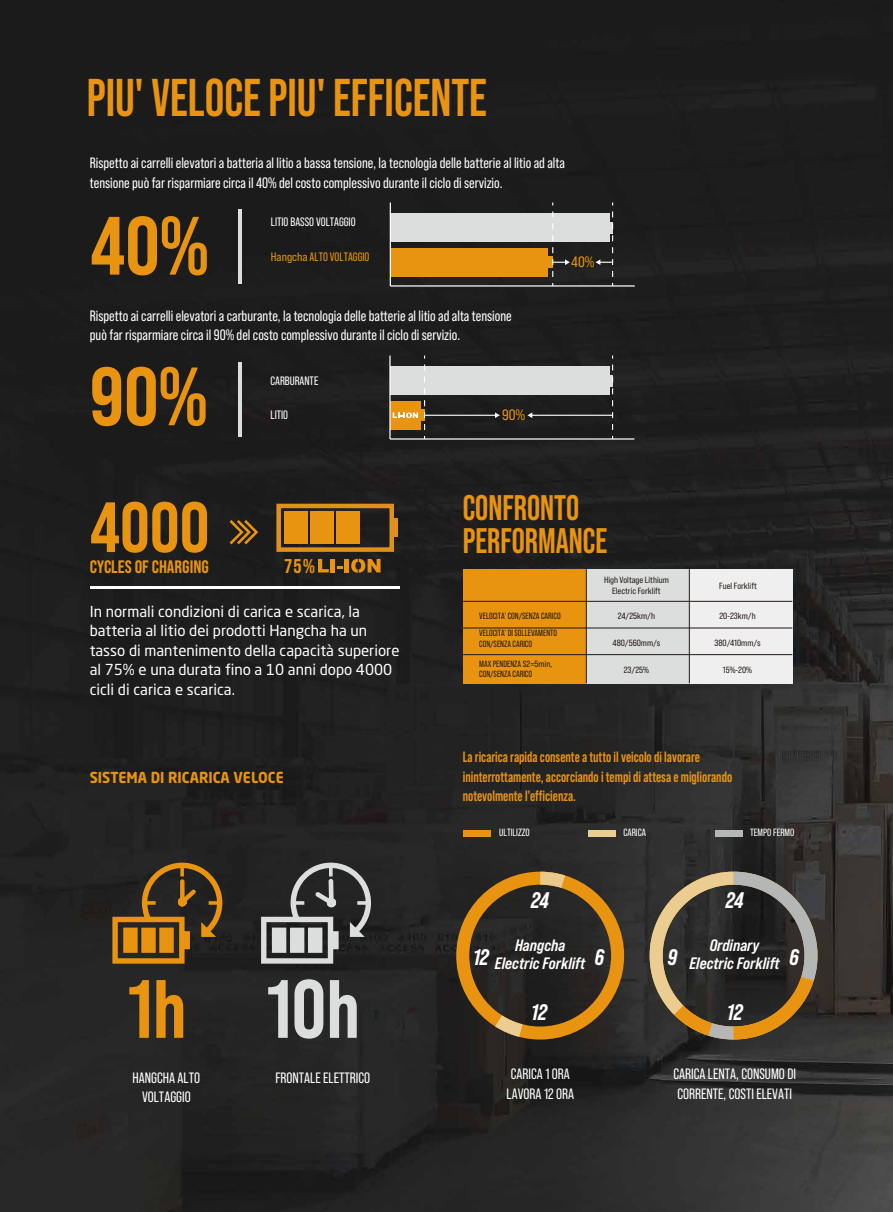
<style>
.page{position:relative;width:893px;height:1212px;background:#fff}
.page>*{position:absolute;margin:0;border:0;box-sizing:border-box;transform-origin:0 0}
.t1{font:82.5px "Bebas Neue Pro Sm E Eb";color:#e99411;scale:.93 1}
.t2{font:82.5px "Bebas Neue Pro Sm E Eb";color:#dcdddd;scale:.93 1}
.t3{font:70.95px "Bebas Neue Pro Sm E Eb";color:#e99411;scale:.93 1}
.t4{font:700 53.1px "Bebas Neue Pro";color:#e99411;scale:.93 1}
.t5{font:700 35.55px/33px "Bebas Neue Pro";color:#e99411;scale:.93 1}
.t6{font:22.5px "Bebas Neue Pro Sm E Eb It";color:#fff;scale:.93 1}
.t7{font:19.95px "Bebas Neue Pro Sm E Eb";color:#e99411;scale:.93 1}
.t8{font:18px "Bebas Neue Pro Sm E Eb";color:#e99411;scale:.93 1}
.t9{font:16.5px/18.1px "Bebas Neue Pro Sm E Bd It";color:#fff;text-align:center}
.t10{font:15px/19.5px "Bebas Neue Pro";color:#fff}
.t11{font:15px/19.5px "Neo Sans Std";color:#fff}
.t12{font:700 15px/19.5px "Bebas Neue Pro";color:#e99411;scale:.93 1}
.t13{font:700 15px "Neo Sans Std";color:#e99411;scale:.93 1}
.t14{font:15px "Bebas Neue Pro Sm E Rg";color:#e99411}
.t15{font:12.15px "Bebas Neue Pro";color:#fff}
.t16{font:12.15px "Bebas Neue Pro";color:#e99411}
.t17{font:10.5px "Bebas Neue Pro";color:#fff}
.t18{font:9px/10.5px "Bebas Neue Pro Sm E Rg";color:#221815;text-align:center}
.t19{font:9px/17.7px "Bebas Neue Pro";color:#221815}
.s1{font-family:"Bebas Neue Pro Sm E Rg"}
.s2{color:#e99411}
</style>
<div class="page">
<img style="left:0;top:0;width:893px;height:1212px">
<div style="left:463px;top:569px;width:123px;height:114px;background:#e99411"></div>
<div style="left:586px;top:569px;width:103px;height:114px;background:#dcdddd"></div>
<div style="left:689px;top:569px;width:103px;height:114px;background:#efefef"></div>
<div style="left:276px;top:504px;width:118px;height:48px;border:4px solid #e0901d"></div>
<div style="left:285px;top:511px;width:23px;height:33px;background:#e99411"></div>
<div style="left:310px;top:511px;width:24px;height:33px;background:#e99411"></div>
<div style="left:336px;top:511px;width:24px;height:33px;background:#e99411"></div>
<div style="left:391px;top:518px;width:6px;height:19px;background:#e0901d"></div>
<hr style="left:90px;top:586px;width:310px;height:3px;background:#fff">
<hr style="left:586px;top:569px;width:1px;height:114px;background:#221815">
<hr style="left:689px;top:569px;width:1px;height:114px;background:#221815">
<div style="left:390px;top:214px;width:219px;height:28px;background:#dcdddd"></div>
<div style="left:390px;top:248px;width:158px;height:28px;background:#e99411"></div>
<div style="left:546px;top:256px;width:7px;height:12px;background:#e99411"></div>
<hr style="left:390px;top:202px;width:1px;height:84px;background:#fff">
<hr style="left:390px;top:285px;width:245px;height:2px;background:#fff">
<hr style="left:390px;top:438px;width:244px;height:2px;background:#fff">
<div style="left:390px;top:367px;width:219px;height:28px;background:#dcdddd"></div>
<div style="left:606px;top:375px;width:6px;height:12px;background:#dcdddd"></div>
<div style="left:390px;top:401px;width:30px;height:28px;background:#e99411"></div>
<div style="left:418px;top:409px;width:7px;height:12px;background:#e99411"></div>
<hr style="left:389px;top:355px;width:2px;height:84px;background:#fff">
<svg style="left:424px;top:355px;width:1px;height:83px"></svg>
<svg style="left:612px;top:355px;width:1px;height:83px"></svg>
<hr style="left:238px;top:362px;width:4px;height:74px;background:#dcdddd">
<hr style="left:238px;top:210px;width:4px;height:74px;background:#dcdddd">
<svg style="left:112px;top:863px;width:110px;height:101px;background:#62471c"></svg>
<svg style="left:261px;top:863px;width:110px;height:101px;background:#5e5e5e"></svg>
<div style="left:464px;top:830px;width:27px;height:6px;background:#e99411"></div>
<div style="left:715px;top:830px;width:27px;height:6px;background:#b5b6b6"></div>
<div style="left:588px;top:830px;width:27px;height:6px;background:#ebcd91"></div>
<div style="left:456px;top:872px;width:168px;height:167px;border:13px solid #e99411;border-radius:50%"></div>
<svg style="left:481px;top:1003px;width:56px;height:43px;background:#69512c"></svg>
<svg style="left:540px;top:872px;width:25px;height:16px"></svg>
<svg style="left:643px;top:865px;width:181px;height:181px;background:#4c4538"></svg>
<svg style="left:230px;top:520px;width:28px;height:24px"></svg>
<hr style="left:463px;top:628px;width:329px;height:1px;background:#221815">
<hr style="left:463px;top:601px;width:329px;height:1px;background:#221815">
<hr style="left:463px;top:654px;width:329px;height:1px;background:#221815">
<svg style="left:552px;top:202px;width:18px;height:84px"></svg>
<svg style="left:595px;top:202px;width:18px;height:84px"></svg>
<hr style="left:425px;top:415px;width:71px;height:1px;background:#fff">
<svg style="left:495px;top:412px;width:5px;height:6px"></svg>
<hr style="left:531px;top:415px;width:82px;height:1px;background:#fff">
<svg style="left:527px;top:412px;width:5px;height:6px"></svg>
<svg style="left:393px;top:412px;width:25px;height:6px"></svg>
<svg style="left:318px;top:559px;width:11px;height:13px"></svg>
<hr style="left:331px;top:559px;width:4px;height:13px;background:#e99411">
<svg style="left:337px;top:566px;width:6px;height:3px"></svg>
<div style="left:344px;top:559px;width:5px;height:13px;background:#e99411"></div>
<svg style="left:351px;top:559px;width:30px;height:14px"></svg>
<h3 class="t4" style="left:87px;top:68px;width:432px">PIU' VELOCE PIU' EFFICENTE</h3>
<p class="t10" style="left:90px;top:153px;width:477px">Rispetto ai carrelli elevatori a batteria al litio a bassa tensione, la tecnologia delle batterie al litio ad alta tensione può far risparmiare circa il 40% del costo complessivo durante il ciclo di servizio.</p>
<h1 class="t1" style="left:90px;top:196px;width:129px">40%</h1>
<p class="t15" style="left:271px;top:215px;width:86px">LITIO BASSO VOLTAGGIO</p>
<p class="t16" style="left:271px;top:249px;width:100px"><span class="s1">Hangcha</span> ALTO VOLTAGGIO</p>
<p class="t10" style="left:90px;top:306px;width:423px">Rispetto ai carrelli elevatori a carburante, la tecnologia delle batterie al litio ad alta tensione può far risparmiare circa il 90% del costo complessivo durante il ciclo di servizio.</p>
<h1 class="t1" style="left:90px;top:347px;width:128px">90%</h1>
<p class="t15" style="left:270px;top:374px;width:49px">CARBURANTE</p>
<p class="t15" style="left:270px;top:408px;width:19px">LITIO</p>
<p class="t14" style="left:502px;top:406px;width:25px">90%</p>
<p class="t14" style="left:571px;top:253px;width:25px">40%</p>
<h2 class="t3" style="left:90px;top:485px;width:130px">4000</h2>
<p class="t8" style="left:90px;top:556px;width:130px">CYCLES OF CHARGING</p>
<h3 class="t7" style="left:285px;top:554px;width:34px">75%</h3>
<p class="t11" style="left:90px;top:601px;width:311px">In normali condizioni di carica e scarica, la batteria al litio dei prodotti Hangcha ha un tasso di mantenimento della capacità superiore al 75% e una durata fino a 10 anni dopo 4000 cicli di carica e scarica.</p>
<h3 class="t5" style="left:463px;top:490px;width:157px">CONFRONTO<br>PERFORMANCE</h3>
<p class="t18" style="left:604px;top:575px;width:66px">High Voltage Lithium<br>Electric Forklift</p>
<p class="t18" style="left:618px;top:610px;width:39px">24/25km/h</p>
<p class="t18" style="left:612px;top:637px;width:49px">480/560mm/s</p>
<p class="t18" style="left:624px;top:664px;width:27px">23/25%</p>
<p class="t19" style="left:479px;top:607px;width:83px">VELOCITA' CON/SENZA CARICO<br>VELOCITA' DI SOLLEVAMENTO</p>
<p class="t19" style="left:479px;top:634px;width:75px;line-height:19.5px">CON/SENZA CARICO<br>MAX PENDENZA <span class="s1">S2=5min,</span></p>
<p class="t19" style="left:479px;top:664px;width:54px">CON/SENZA CARICO</p>
<p class="t18" style="left:719px;top:580px;width:39px">Fuel Forklift</p>
<p class="t18" style="left:719px;top:610px;width:38px">20-23km/h</p>
<p class="t18" style="left:714px;top:637px;width:48px">380/410mm/s</p>
<p class="t18" style="left:723px;top:664px;width:31px">15%-20%</p>
<p class="t13" style="left:90px;top:768px;width:210px">SISTEMA DI RICARICA VELOCE</p>
<h1 class="t2" style="left:128px;top:960px;width:251px"><span class="s2">1h</span> 10h</h1>
<p class="t10" style="left:133px;top:1068px;width:69px;line-height:18.6px;text-align:center">HANGCHA ALTO<br>VOLTAGGIO</p>
<p class="t10" style="left:275px;top:1068px;width:96px">FRONTALE ELETTRICO</p>
<p class="t12" style="left:463px;top:747px;width:291px">La ricarica rapida consente a tutto il veicolo di lavorare ininterrottamente, accorciando i tempi di attesa e migliorando notevolmente l'efficienza.</p>
<p class="t17" style="left:499px;top:827px;width:32px">ULTILIZZO</p>
<p class="t17" style="left:623px;top:827px;width:24px">CARICA</p>
<p class="t17" style="left:750px;top:827px;width:46px">TEMPO FERMO</p>
<h3 class="t6" style="left:531px;top:886px;width:21px">24</h3>
<h3 class="t6" style="left:726px;top:886px;width:21px">24</h3>
<p class="t9" style="left:495px;top:935px;width:92px">Hangcha<br>Electric Forklift</p>
<h3 class="t6" style="left:473px;top:944px;width:18px">12</h3>
<h3 class="t6" style="left:595px;top:944px;width:12px">6</h3>
<p class="t9" style="left:689px;top:935px;width:92px">Ordinary<br>Electric Forklift</p>
<h3 class="t6" style="left:668px;top:944px;width:12px">9</h3>
<h3 class="t6" style="left:789px;top:944px;width:12px">6</h3>
<h3 class="t6" style="left:531px;top:998px;width:18px">12</h3>
<h3 class="t6" style="left:727px;top:998px;width:18px">12</h3>
<p class="t10" style="left:507px;top:1064px;width:69px">CARICA 1 ORA<br>LAVORA 12 ORA</p>
<p class="t10" style="left:673px;top:1064px;width:124px">CARICA LENTA, CONSUMO DI<br>CORRENTE, COSTI ELEVATI</p>
</div>
